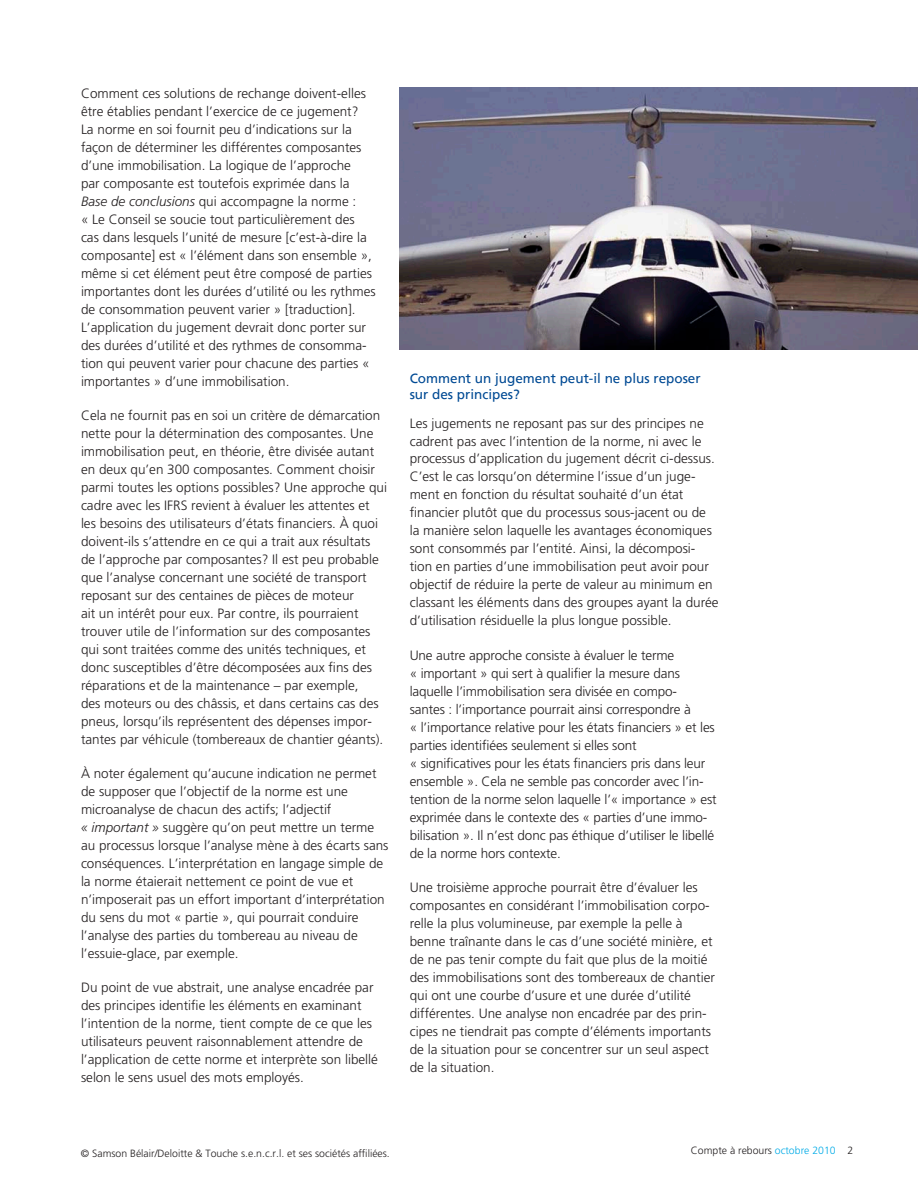
<style>
.page{position:relative;width:918px;height:1188px;background:#fff}
.page>*{position:absolute;margin:0;border:0;box-sizing:border-box;transform-origin:0 0}
.Body_copy{font:300 13.5px/18px "Frutiger";color:#231f20}
.Heading_3{font:13.5px/16.2px "Frutiger";color:#014a94}
.t1{font:300 10.5px "Frutiger";color:#231f20}
.s1{font-style:italic}
.s2{color:#00abe7}
</style>
<div class="page">
<img style="left:399px;top:88px;width:519px;height:262px">
<p class="Body_copy" style="left:81px;top:84px;width:296px">Comment ces solutions de rechange doivent-elles être établies pendant l’exercice de ce jugement?<br>La norme en soi fournit peu d’indications sur la façon de déterminer les différentes composantes d’une immobilisation. La logique de l’approche<br>par composante est toutefois exprimée dans la <span class="s1">Base de conclusions</span> qui accompagne la norme :<br>« Le Conseil se soucie tout particulièrement des cas dans lesquels l’unité de mesure [c’est-à-dire la composante] est « l’élément dans son ensemble », même si cet élément peut être composé de parties importantes dont les durées d’utilité ou les rythmes de consommation peuvent varier » [traduction].<br>L’application du jugement devrait donc porter sur des durées d’utilité et des rythmes de consomma&shy;tion qui peuvent varier pour chacune des parties « importantes » d’une immobilisation.</p>
<p class="Body_copy" style="left:81px;top:407px;width:308px">Cela ne fournit pas en soi un critère de démarcation nette pour la détermination des composantes. Une immobilisation peut, en théorie, être divisée autant en deux qu’en 300 composantes. Comment choisir parmi toutes les options possibles? Une approche qui cadre avec les IFRS revient à évaluer les attentes et les besoins des utilisateurs d’états financiers. À quoi doivent-ils s’attendre en ce qui a trait aux résultats de l’approche par composantes? Il est peu probable que l’analyse concernant une société de transport reposant sur des centaines de pièces de moteur<br>ait un intérêt pour eux. Par contre, ils pourraient trouver utile de l’information sur des composantes qui sont traitées comme des unités techniques, et donc susceptibles d’être décomposées aux fins des réparations et de la maintenance – par exemple,<br>des moteurs ou des châssis, et dans certains cas des pneus, lorsqu’ils représentent des dépenses impor&shy;tantes par véhicule (tombereaux de chantier géants).</p>
<p class="Body_copy" style="left:81px;top:765px;width:309px">À noter également qu’aucune indication ne permet de supposer que l’objectif de la norme est une microanalyse de chacun des actifs; l’adjectif<br><span class="s1">« important »</span> suggère qu’on peut mettre un terme au processus lorsque l’analyse mène à des écarts sans conséquences. L’interprétation en langage simple de la norme étaierait nettement ce point de vue et n’imposerait pas un effort important d’interprétation du sens du mot « partie », qui pourrait conduire l’analyse des parties du tombereau au niveau de l’essuie-glace, par exemple.</p>
<p class="Body_copy" style="left:81px;top:979px;width:299px">Du point de vue abstrait, une analyse encadrée par des principes identifie les éléments en examinant l’intention de la norme, tient compte de ce que les utilisateurs peuvent raisonnablement attendre de l’application de cette norme et interprète son libellé selon le sens usuel des mots employés.</p>
<p class="Heading_3" style="left:410px;top:370px;width:293px">Comment un jugement peut-il ne plus reposer sur des principes?</p>
<p class="Body_copy" style="left:410px;top:414px;width:311px">Les jugements ne reposant pas sur des principes ne cadrent pas avec l’intention de la norme, ni avec le processus d’application du jugement décrit ci-dessus.<br>C’est le cas lorsqu’on détermine l’issue d’un juge&shy;ment en fonction du résultat souhaité d’un état financier plutôt que du processus sous-jacent ou de la manière selon laquelle les avantages économiques sont consommés par l’entité. Ainsi, la décomposi&shy;tion en parties d’une immobilisation peut avoir pour objectif de réduire la perte de valeur au minimum en classant les éléments dans des groupes ayant la durée d’utilisation résiduelle la plus longue possible.</p>
<p class="Body_copy" style="left:410px;top:646px;width:309px">Une autre approche consiste à évaluer le terme<br>« important » qui sert à qualifier la mesure dans laquelle l’immobilisation sera divisée en compo-<br>santes : l’importance pourrait ainsi correspondre à<br>« l’importance relative pour les états financiers » et les parties identifiées seulement si elles sont<br>« significatives pour les états financiers pris dans leur ensemble ». Cela ne semble pas concorder avec l’in&shy;tention de la norme selon laquelle l’« importance » est exprimée dans le contexte des « parties d’une immo&shy;bilisation ». Il n’est donc pas éthique d’utiliser le libellé de la norme hors contexte.</p>
<p class="Body_copy" style="left:410px;top:878px;width:307px">Une troisième approche pourrait être d’évaluer les composantes en considérant l’immobilisation corpo&shy;relle la plus volumineuse, par exemple la pelle à benne traînante dans le cas d’une société minière, et de ne pas tenir compte du fait que plus de la moitié des immobilisations sont des tombereaux de chantier qui ont une courbe d’usure et une durée d’utilité différentes. Une analyse non encadrée par des prin&shy;cipes ne tiendrait pas compte d’éléments importants de la situation pour se concentrer sur un seul aspect de la situation.</p>
<p class="t1" style="left:81px;top:1147px;width:310px">© Samson Bélair/Deloitte &amp; Touche s.e.n.c.r.l. et ses sociétés affiliées.</p>
<p class="t1" style="left:691px;top:1145px;width:164px">Compte à rebours <span class="s2">octobre 2010</span> 2</p>
</div>
